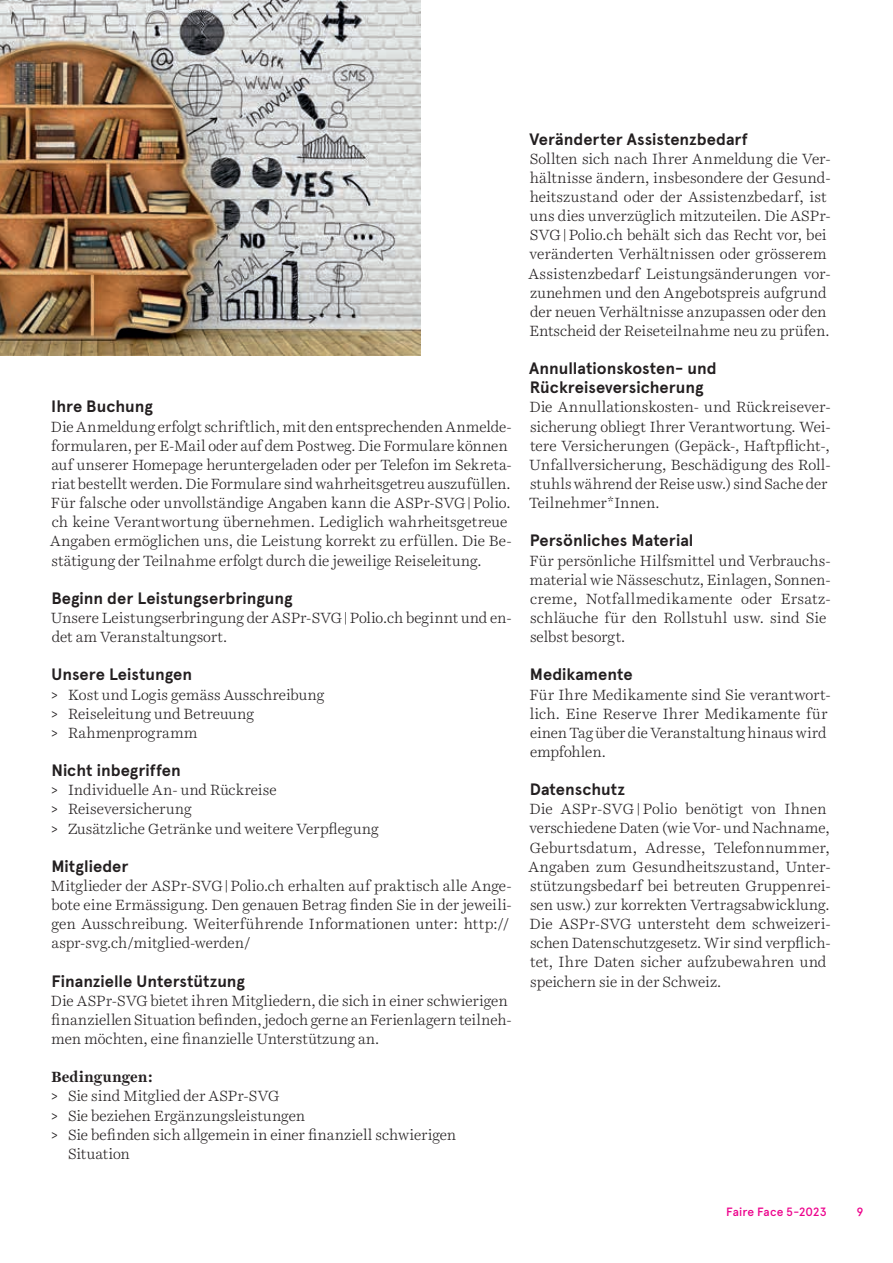
<style>
.page{position:relative;width:893px;height:1263px;background:#fff}
.page>*{position:absolute;margin:0;border:0;box-sizing:border-box;transform-origin:0 0}
.t1{font:700 16.5px/19.2px "Apercu Pro";color:#231f20}
.t2{font:300 15px/19.2px "Harrietv 2 Text";color:#231f20}
.t3{font:700 15px "Harrietv 2 Text";letter-spacing:.005em;color:#231f20}
.t4{font:500 12px "Apercu Pro";color:#ed028c}
.s1{font-family:"Apercu Pro"}
</style>
<div class="page">
<img style="left:0;top:0;width:421px;height:355px">
<p class="t1" style="left:51px;top:397px;width:103px">Ihre Buchung</p>
<p class="t2" style="left:50px;top:417px;width:463px">Die Anmeldung erfolgt schriftlich, mit den entsprechenden Anmelde&shy;formularen, per E-Mail oder auf dem Postweg. Die Formulare können auf unserer Homepage heruntergeladen oder per Telefon im Sekreta&shy;riat bestellt werden. Die Formulare sind wahrheitsgetreu auszufüllen.<br>Für falsche oder unvollständige Angaben kann die ASPr-SVG|Polio. ch keine Verantwortung übernehmen. Lediglich wahrheitsgetreue Angaben ermöglichen uns, die Leistung korrekt zu erfüllen. Die Be&shy;stätigung der Teilnahme erfolgt durch die jeweilige Reiseleitung.</p>
<p class="t1" style="left:51px;top:588px;width:243px">Beginn der Leistungserbringung</p>
<p class="t2" style="left:51px;top:608px;width:462px">Unsere Leistungserbringung der ASPr-SVG|Polio.ch beginnt und en&shy;det am Veranstaltungsort.</p>
<p class="t1" style="left:52px;top:665px;width:142px">Unsere Leistungen</p>
<p class="t2" style="left:51px;top:685px;width:275px"><span class="s1">&gt;</span> Kost und Logis gemäss Ausschreibung <span class="s1">&gt;</span> Reiseleitung und Betreuung<br><span class="s1">&gt;</span> Rahmenprogramm</p>
<p class="t1" style="left:51px;top:760px;width:131px">Nicht inbegriffen</p>
<p class="t2" style="left:51px;top:780px;width:329px"><span class="s1">&gt;</span> Individuelle An- und Rückreise<br><span class="s1">&gt;</span> Reiseversicherung<br><span class="s1">&gt;</span> Zusätzliche Getränke und weitere Verpflegung</p>
<p class="t1" style="left:51px;top:856px;width:79px">Mitglieder</p>
<p class="t2" style="left:51px;top:876px;width:462px">Mitglieder der ASPr-SVG|Polio.ch erhalten auf praktisch alle Ange&shy;bote eine Ermässigung. Den genauen Betrag finden Sie in der jeweili&shy;gen Ausschreibung. Weiterführende Informationen unter: http:// aspr-svg.ch/mitglied-werden/</p>
<p class="t1" style="left:51px;top:971px;width:195px">Finanzielle Unterstützung</p>
<p class="t2" style="left:51px;top:991px;width:462px">Die ASPr-SVG bietet ihren Mitgliedern, die sich in einer schwierigen finanziellen Situation befinden, jedoch gerne an Ferienlagern teilneh&shy;men möchten, eine finanzielle Unterstützung an.</p>
<p class="t3" style="left:51px;top:1067px;width:103px">Bedingungen:</p>
<p class="t2" style="left:51px;top:1087px;width:230px"><span class="s1">&gt;</span> Sie sind Mitglied der ASPr-SVG</p>
<p class="t2" style="left:51px;top:1106px;width:256px"><span class="s1">&gt;</span> Sie beziehen Ergänzungsleistungen</p>
<p class="t2" style="left:51px;top:1125px;width:407px"><span class="s1">&gt;</span> Sie befinden sich allgemein in einer finanziell schwierigen</p>
<p class="t2" style="left:68px;top:1144px;width:63px">Situation</p>
<p class="t1" style="left:529px;top:129px;width:220px">Veränderter Assistenzbedarf</p>
<p class="t2" style="left:528px;top:149px;width:304px">Sollten sich nach Ihrer Anmeldung die Ver&shy;hältnisse ändern, insbesondere der Gesund&shy;heitszustand oder der Assistenzbedarf, ist uns dies unverzüglich mitzuteilen. Die ASPr-SVG|Polio.ch behält sich das Recht vor, bei veränderten Verhältnissen oder grösserem Assistenzbedarf Leistungsänderungen vor&shy;zunehmen und den Angebotspreis aufgrund der neuen Verhältnisse anzupassen oder den Entscheid der Reiseteilnahme neu zu prüfen.</p>
<p class="t1" style="left:529px;top:358px;width:189px">Annullationskosten- und<br>Rückreiseversicherung</p>
<p class="t2" style="left:529px;top:398px;width:303px">Die Annullationskosten- und Rückreisever&shy;sicherung obliegt Ihrer Verantwortung. Wei&shy;tere Versicherungen (Gepäck-, Haftpflicht-, Unfallversicherung, Beschädigung des Roll&shy;stuhls während der Reise usw.) sind Sache der Teilnehmer*Innen.</p>
<p class="t1" style="left:530px;top:531px;width:165px">Persönliches Material</p>
<p class="t2" style="left:529px;top:551px;width:303px">Für persönliche Hilfsmittel und Verbrauchs&shy;material wie Nässeschutz, Einlagen, Sonnen&shy;creme, Notfallmedikamente oder Ersatz&shy;schläuche für den Rollstuhl usw. sind Sie selbst besorgt.</p>
<p class="t1" style="left:530px;top:665px;width:104px">Medikamente</p>
<p class="t2" style="left:529px;top:685px;width:303px">Für Ihre Medikamente sind Sie verantwort&shy;lich. Eine Reserve Ihrer Medikamente für einen Tag über die Veranstaltung hinaus wird empfohlen.</p>
<p class="t1" style="left:530px;top:779px;width:97px">Datenschutz</p>
<p class="t2" style="left:528px;top:800px;width:304px">Die ASPr-SVG |Polio benötigt von Ihnen verschiedene Daten (wie Vor- und Nachname, Geburtsdatum, Adresse, Telefonnummer, Angaben zum Gesundheitszustand, Unter&shy;stützungsbedarf bei betreuten Gruppenrei&shy;sen usw.) zur korrekten Vertragsabwicklung.<br>Die ASPr-SVG untersteht dem schweizeri&shy;schen Datenschutzgesetz. Wir sind verpflich&shy;tet, Ihre Daten sicher aufzubewahren und speichern sie in der Schweiz.</p>
<p class="t4" style="left:726px;top:1203px;width:102px">Faire Face 5-2023</p>
<p class="t4" style="left:856px;top:1203px;width:8px">9</p>
</div>
